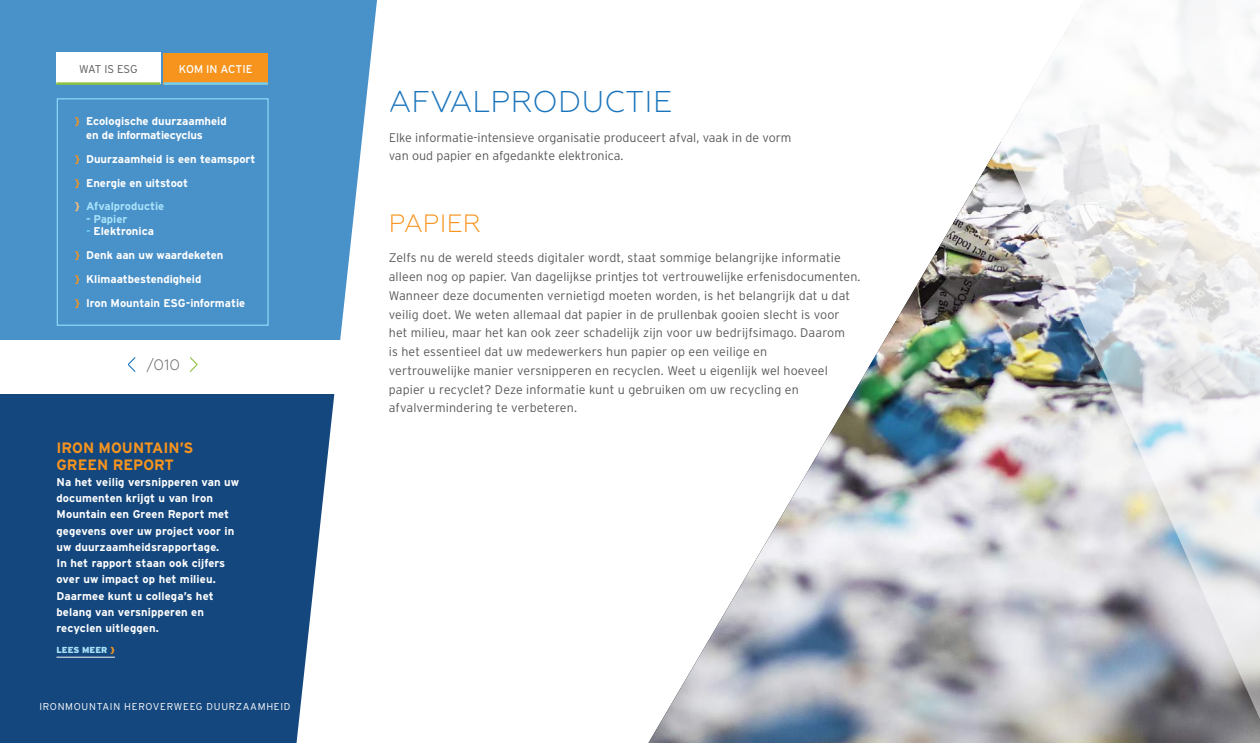
<style>
.page{position:relative;width:1260px;height:743px;background:#fff}
.page>*{position:absolute;margin:0;border:0;box-sizing:border-box;transform-origin:0 0}
.t1{font:300 30px "Geometria";letter-spacing:.01em;color:#1b75bc}
.t2{font:300 25px "Geometria";letter-spacing:.01em;color:#f7941e}
.t3{font:700 15px/16.2px "Interstate";color:#f7941e}
.t4{font:300 15px "Geometria";color:#58595b}
.t5{font:300 12.5px/18.8px "Interstate";letter-spacing:.01em;color:#58595b}
.t6{font:700 11.25px/16.2px "Interstate";color:#fff}
.t7{font:11.25px "Interstate";color:#fff}
.t8{font:300 11.25px "Interstate";letter-spacing:-.01em;color:#58595b}
.t9{font:700 11.25px "Interstate";color:#a7e2fa}
.t10{font:300 10px "Interstate";letter-spacing:.07em;color:#fff}
.t11{font:900 8.75px "Interstate";color:#a7e2fa}
.s1{color:#f7941e}
.s2{color:#fabf78}
.s3{color:#a7e2fa}
.s4{color:#6dcff6}
</style>
<div class="page">
<div style="left:0;top:366px;width:344px;height:376px;background:#14477d"></div>
<div style="left:0;top:0;width:297px;height:340px;background:#4991c9"></div>
<div style="left:0;top:340px;width:349px;height:53px;background:#fff"></div>
<svg style="left:190px;top:356px;width:7px;height:16px"></svg>
<svg style="left:128px;top:357px;width:7px;height:15px"></svg>
<div style="left:57px;top:98px;width:212px;height:228px;border:1px solid #8ad8f8"></div>
<img style="left:649px;top:259px;width:611px;height:483px">
<img style="left:932px;top:0;width:328px;height:741px">
<hr style="left:57px;top:657px;width:58px;height:1px;background:#f5f5f5">
<svg style="left:297px;top:0;width:80px;height:742px"></svg>
<div style="left:56px;top:53px;width:104px;height:31px;background:#fff"></div>
<hr style="left:56px;top:82px;width:104px;height:3px;background:#8dc13f">
<div style="left:164px;top:53px;width:104px;height:31px;background:#f7941e"></div>
<hr style="left:164px;top:82px;width:104px;height:3px;background:#6dcff6">
<p class="t8" style="left:79px;top:63px;width:60px">WAT IS ESG</p>
<p class="t7" style="left:179px;top:63px;width:75px">KOM IN ACTIE</p>
<p class="t6" style="left:86px;top:114px;width:142px;line-height:13.8px;text-indent:-11px"><span class="s1">}</span> Ecologische duurzaamheid en de informatiecyclus</p>
<p class="t6" style="left:75px;top:147px;width:182px;line-height:23.8px"><span class="s1">}</span> Duurzaamheid is een teamsport <span class="s1">}</span> Energie en uitstoot<br><span class="s2">}</span> <span class="s3">Afvalproductie</span></p>
<p class="t9" style="left:86px;top:213px;width:43px">- Papier</p>
<p class="t6" style="left:75px;top:219px;width:172px;line-height:23.8px;text-indent:11px"><span class="s4">-</span> Elektronica<br><span class="s1">}</span> Denk aan uw waardeketen<br><span class="s1">}</span> Klimaatbestendigheid<br><span class="s1">}</span> Iron Mountain ESG-informatie</p>
<p class="t4" style="left:147px;top:356px;width:35px">/010</p>
<p class="t3" style="left:57px;top:439px;width:138px">IRON MOUNTAIN’S<br>GREEN REPORT</p>
<p class="t6" style="left:57px;top:473px;width:184px">Na het veilig versnipperen van uw documenten krijgt u van Iron<br>Mountain een Green Report met gegevens over uw project voor in uw duurzaamheidsrapportage.<br>In het rapport staan ook cijfers over uw impact op het milieu.<br>Daarmee kunt u collega’s het belang van versnipperen en recyclen uitleggen.</p>
<p class="t11" style="left:57px;top:645px;width:60px">LEES MEER <span class="s1">}</span></p>
<p class="t10" style="left:39px;top:701px;width:253px">IRONMOUNTAIN HEROVERWEEG DUURZAAMHEID</p>
<h1 class="t1" style="left:389px;top:84px;width:285px">AFVALPRODUCTIE</h1>
<p class="t5" style="left:389px;top:128px;width:404px">Elke informatie-intensieve organisatie produceert afval, vaak in de vorm van oud papier en afgedankte elektronica.</p>
<h2 class="t2" style="left:389px;top:209px;width:94px">PAPIER</h2>
<p class="t5" style="left:389px;top:248px;width:473px">Zelfs nu de wereld steeds digitaler wordt, staat sommige belangrijke informatie alleen nog op papier. Van dagelijkse printjes tot vertrouwelijke erfenisdocumenten.<br>Wanneer deze documenten vernietigd moeten worden, is het belangrijk dat u dat veilig doet. We weten allemaal dat papier in de prullenbak gooien slecht is voor het milieu, maar het kan ook zeer schadelijk zijn voor uw bedrijfsimago. Daarom<br>is het essentieel dat uw medewerkers hun papier op een veilige en<br>vertrouwelijke manier versnipperen en recyclen. Weet u eigenlijk wel hoeveel papier u recyclet? Deze informatie kunt u gebruiken om uw recycling en afvalvermindering te verbeteren.</p>
</div>
